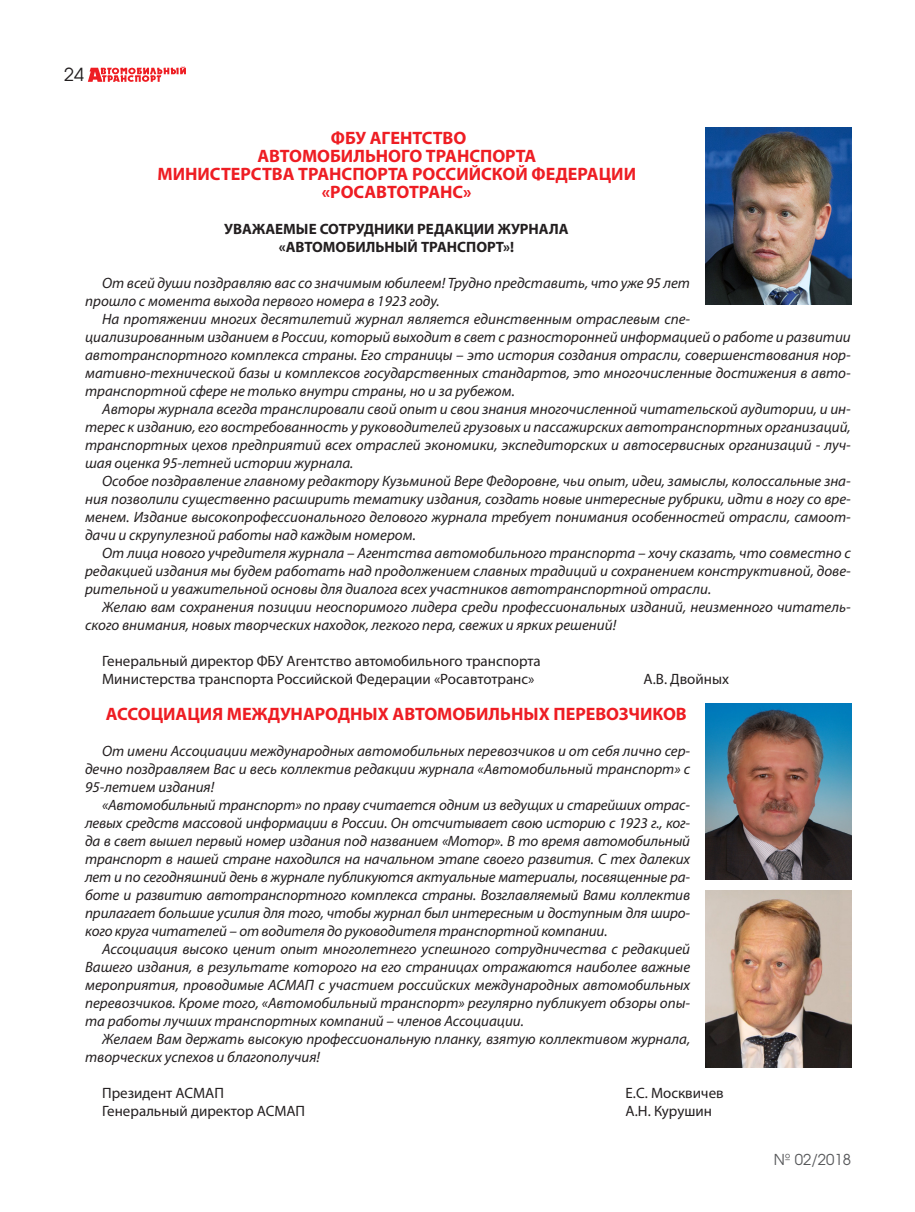
<style>
.page{position:relative;width:915px;height:1212px;background:#fff}
.page>*{position:absolute;margin:0;border:0;box-sizing:border-box;transform-origin:0 0}
.t1{font:700 18px "Myriad Pro";color:#ee1d23}
.t2{font:18px "AG Avalanche C";color:#231f20}
.t3{font:italic 15px/18px "Myriad Pro";color:#231f20;text-align:justify}
.t4{font:15px "Myriad Pro";color:#231f20}
.t5{font:700 15px "Myriad Pro";color:#231f20}
.t6{font:15px "AG Avalanche C";color:#57585a}
</style>
<div class="page">
<svg style="left:88px;top:66px;width:98px;height:16px"></svg>
<img style="left:705px;top:128px;width:145px;height:177px">
<img style="left:705px;top:704px;width:145px;height:175px">
<img style="left:705px;top:890px;width:145px;height:177px">
<p class="t2" style="left:64px;top:63px;width:21px">24</p>
<p class="t1" style="left:331px;top:126px;width:137px">ФБУ АГЕНТСТВО</p>
<p class="t1" style="left:257px;top:144px;width:280px">АВТОМОБИЛЬНОГО ТРАНСПОРТА</p>
<p class="t1" style="left:157px;top:162px;width:480px">МИНИСТЕРСТВА ТРАНСПОРТА РОССИЙСКОЙ ФЕДЕРАЦИИ</p>
<p class="t1" style="left:322px;top:180px;width:151px">«РОСАВТОТРАНС»</p>
<p class="t5" style="left:224px;top:219px;width:346px">УВАЖАЕМЫЕ СОТРУДНИКИ РЕДАКЦИИ ЖУРНАЛА</p>
<p class="t5" style="left:278px;top:237px;width:237px">«АВТОМОБИЛЬНЫЙ ТРАНСПОРТ»!</p>
<p class="t3" style="left:85px;top:274px;width:606px;text-indent:17px">От всей души поздравляю вас со значимым юбилеем! Трудно представить, что уже 95 лет прошло с момента выхода первого номера в 1923 году.</p>
<p class="t3" style="left:85px;top:310px;width:767px;text-align:left;text-indent:17px">На протяжении многих десятилетий журнал является единственным отраслевым спе-<br>циализированным изданием в России, который выходит в свет с разносторонней информацией о работе и развитии автотранспортного комплекса страны. Его страницы – это история создания отрасли, совершенствования нор&shy;мативно-технической базы и комплексов государственных стандартов, это многочисленные достижения в авто&shy;транспортной сфере не только внутри страны, но и за рубежом.</p>
<p class="t3" style="left:85px;top:400px;width:767px;text-indent:17px">Авторы журнала всегда транслировали свой опыт и свои знания многочисленной читательской аудитории, и ин&shy;терес к изданию, его востребованность у руководителей грузовых и пассажирских автотранспортных организаций, транспортных цехов предприятий всех отраслей экономики, экспедиторских и автосервисных организаций - луч&shy;шая оценка 95-летней истории журнала.</p>
<p class="t3" style="left:85px;top:472px;width:767px;text-indent:17px">Особое поздравление главному редактору Кузьминой Вере Федоровне, чьи опыт, идеи, замыслы, колоссальные зна&shy;ния позволили существенно расширить тематику издания, создать новые интересные рубрики, идти в ногу со вре&shy;менем. Издание высокопрофессионального делового журнала требует понимания особенностей отрасли, самоот&shy;дачи и скрупулезной работы над каждым номером.</p>
<p class="t3" style="left:85px;top:544px;width:767px;text-indent:17px">От лица нового учредителя журнала – Агентства автомобильного транспорта – хочу сказать, что совместно с редакцией издания мы будем работать над продолжением славных традиций и сохранением конструктивной, дове&shy;рительной и уважительной основы для диалога всех участников автотранспортной отрасли.</p>
<p class="t3" style="left:85px;top:598px;width:767px;text-indent:17px">Желаю вам сохранения позиции неоспоримого лидера среди профессиональных изданий, неизменного читатель&shy;ского внимания, новых творческих находок, легкого пера, свежих и ярких решений!</p>
<p class="t4" style="left:102px;top:652px;width:440px">Генеральный директор ФБУ Агентство автомобильного транспорта</p>
<p class="t4" style="left:102px;top:670px;width:434px">Министерства транспорта Российской Федерации «Росавтотранс»</p>
<p class="t4" style="left:643px;top:670px;width:87px">А.В. Двойных</p>
<p class="t1" style="left:106px;top:702px;width:582px">АССОЦИАЦИЯ МЕЖДУНАРОДНЫХ АВТОМОБИЛЬНЫХ ПЕРЕВОЗЧИКОВ</p>
<p class="t3" style="left:85px;top:742px;width:606px;text-indent:17px">От имени Ассоциации международных автомобильных перевозчиков и от себя лично сер&shy;дечно поздравляем Вас и весь коллектив редакции журнала «Автомобильный транспорт» с 95-летием издания!</p>
<p class="t3" style="left:85px;top:796px;width:606px;text-indent:17px">«Автомобильный транспорт» по праву считается одним из ведущих и старейших отрас&shy;левых средств массовой информации в России. Он отсчитывает свою историю с 1923 г., ког&shy;да в свет вышел первый номер издания под названием «Мотор». В то время автомобильный транспорт в нашей стране находился на начальном этапе своего развития. С тех далеких лет и по сегодняшний день в журнале публикуются актуальные материалы, посвященные ра&shy;боте и развитию автотранспортного комплекса страны. Возглавляемый Вами коллектив прилагает большие усилия для того, чтобы журнал был интересным и доступным для широ&shy;кого круга читателей – от водителя до руководителя транспортной компании.</p>
<p class="t3" style="left:85px;top:940px;width:606px;text-indent:17px">Ассоциация высоко ценит опыт многолетнего успешного сотрудничества с редакцией Вашего издания, в результате которого на его страницах отражаются наиболее важные мероприятия, проводимые АСМАП с участием российских международных автомобильных перевозчиков. Кроме того, «Автомобильный транспорт» регулярно публикует обзоры опы&shy;та работы лучших транспортных компаний – членов Ассоциации.</p>
<p class="t3" style="left:85px;top:1030px;width:606px;text-indent:17px">Желаем Вам держать высокую профессиональную планку, взятую коллективом журнала, творческих успехов и благополучия!</p>
<p class="t4" style="left:102px;top:1084px;width:123px">Президент АСМАП</p>
<p class="t4" style="left:102px;top:1102px;width:204px">Генеральный директор АСМАП</p>
<p class="t4" style="left:625px;top:1084px;width:100px">Е.С. Москвичев</p>
<p class="t4" style="left:625px;top:1102px;width:88px">А.Н. Курушин</p>
<p class="t6" style="left:773px;top:1150px;width:79px">№ 02/2018</p>
</div>
